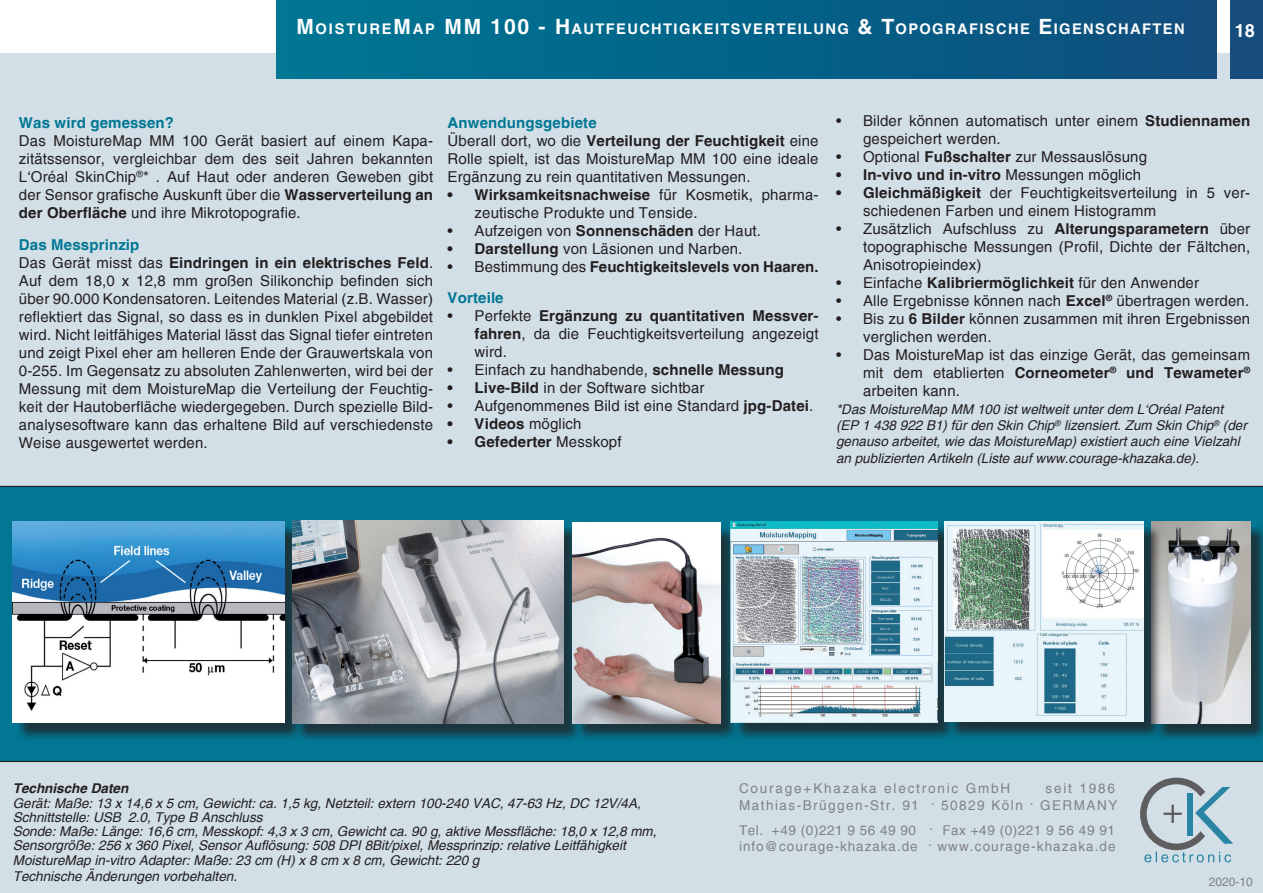
<style>
.page{position:relative;width:1263px;height:893px;background:#fff}
.page>*{position:absolute;margin:0;border:0;box-sizing:border-box;transform-origin:0 0}
.t1{font:700 18px "Helvetica";color:#fff}
.t2{font:15px/18px "Helvetica";letter-spacing:.01em;color:#231f20}
.t3{font:700 15px/30.6px "Helvetica";letter-spacing:.01em;color:#231f20}
.t4{font:700 15px "Helvetica";letter-spacing:.01em;color:#017794}
.t5{font:700 14.7px "Helvetica";letter-spacing:.095em;color:#fff}
.t6{font:italic 13.5px/14.2px "Helvetica";color:#231f20}
.t7{font:13.5px/16.2px "Helvetica";letter-spacing:.07em;color:#808285}
.t8{font:13.5px/16.2px "Helvetica";letter-spacing:.11em;color:#808285;text-align:right}
.t9{font:13.5px "Helvetica";letter-spacing:.135em;color:#808285}
.t10{font:italic 700 13.5px "Helvetica";color:#231f20}
.t11{font:12px "Helvetica";color:#7d8184}
.s1{font-size:21px}
.s2{font-weight:700}
.s3{font-weight:700;color:#017794}
.s4{font-weight:400}
.s5{color:#017794}
</style>
<div class="page">
<div style="left:0;top:53px;width:1263px;height:840px;background:#d2dfe7"></div>
<div style="left:276px;top:0;width:940px;height:79px;background:linear-gradient(to right,#007794,#0e4e7d)"></div>
<div style="left:1230px;top:0;width:33px;height:79px;background:#174d7d"></div>
<div style="left:0;top:486px;width:1263px;height:276px;background:#017794"></div>
<svg style="left:1140px;top:778px;width:93px;height:84px"></svg>
<div style="left:15px;top:523px;width:288px;height:218px;background:#231f20;opacity:.75"></div>
<img style="left:13px;top:521px;width:271px;height:202px">
<div style="left:294px;top:523px;width:288px;height:219px;background:#231f20;opacity:.75"></div>
<img style="left:292px;top:520px;width:271px;height:204px">
<div style="left:574px;top:525px;width:166px;height:217px;background:#231f20;opacity:.75"></div>
<img style="left:572px;top:523px;width:149px;height:200px">
<div style="left:733px;top:523px;width:223px;height:218px;background:#231f20;opacity:.75"></div>
<img style="left:730px;top:521px;width:207px;height:201px">
<div style="left:1154px;top:524px;width:109px;height:218px;background:#231f20;opacity:.75"></div>
<img style="left:1152px;top:522px;width:98px;height:201px">
<div style="left:947px;top:523px;width:216px;height:217px;background:#231f20;opacity:.75"></div>
<img style="left:944px;top:521px;width:200px;height:201px">
<p class="t5" style="left:296px;top:20px;width:890px"><span class="s1">M</span>OISTURE<span class="s1">M</span>AP <span class="s1">MM 100 - H</span>AUTFEUCHTIGKEITSVERTEILUNG <span class="s1">&amp; T</span>OPOGRAFISCHE <span class="s1">E</span>IGENSCHAFTEN</p>
<p class="t1" style="left:1235px;top:19px;width:22px">18</p>
<p class="t4" style="left:19px;top:113px;width:157px">Was wird gemessen?</p>
<p class="t2" style="left:19px;top:132px;width:416px;text-align:justify">Das MoistureMap MM 100 Gerät basiert auf einem Kapa&shy;zitätssensor, vergleichbar dem des seit Jahren bekannten L‘Oréal SkinChip<sup>®</sup>* . Auf Haut oder anderen Geweben gibt der Sensor grafische Auskunft über die <span class="s2">Wasserverteilung an der Oberfläche</span> und ihre Mikrotopografie.</p>
<p class="t2" style="left:19px;top:236px;width:416px"><span class="s3">Das Messprinzip<br></span>Das Gerät misst das <span class="s2">Eindringen in ein elektrisches Feld</span>.<br>Auf dem 18,0 x 12,8 mm großen Silikonchip befinden sich über 90.000 Kondensatoren. Leitendes Material (z.B. Wasser) reflektiert das Signal, so dass es in dunklen Pixel abgebildet wird. Nicht leitfähiges Material lässt das Signal tiefer eintreten und zeigt Pixel eher am helleren Ende der Grauwertskala von 0-255. Im Gegensatz zu absoluten Zahlenwerten, wird bei der Messung mit dem MoistureMap die Verteilung der Feuchtig&shy;keit der Hautoberfläche wiedergegeben. Durch spezielle Bild&shy;analysesoftware kann das erhaltene Bild auf verschiedenste Weise ausgewertet werden.</p>
<p class="t2" style="left:448px;top:114px;width:372px"><span class="s3">Anwendungsgebiete<br></span>Überall dort, wo die <span class="s2">Verteilung der Feuchtigkeit</span> eine Rolle spielt, ist das MoistureMap MM 100 eine ideale Ergänzung zu rein quantitativen Messungen.</p>
<p class="t2" style="left:475px;top:186px;width:345px;text-indent:-27px"><span class="s2">• Wirksamkeitsnachweise</span> für Kosmetik, pharma&shy;zeutische Produkte und Tenside.</p>
<p class="t2" style="left:448px;top:222px;width:315px">• Aufzeigen von <span class="s2">Sonnenschäden</span> der Haut.</p>
<p class="t2" style="left:448px;top:240px;width:296px"><span class="s2">• Darstellung</span> von Läsionen und Narben.</p>
<p class="t3" style="left:448px;top:251px;width:372px"><span class="s4">• Bestimmung des</span> Feuchtigkeitslevels von Haaren.<br><span class="s5">Vorteile</span></p>
<p class="t2" style="left:475px;top:306px;width:345px;text-align:justify;text-indent:-27px">• Perfekte <span class="s2">Ergänzung zu quantitativen Messver&shy;fahren</span>, da die Feuchtigkeitsverteilung angezeigt wird.</p>
<p class="t2" style="left:448px;top:360px;width:338px">• Einfach zu handhabende, <span class="s2">schnelle Messung</span></p>
<p class="t2" style="left:448px;top:378px;width:259px"><span class="s2">• Live-Bild</span> in der Software sichtbar</p>
<p class="t2" style="left:448px;top:396px;width:367px">• Aufgenommenes Bild ist eine Standard <span class="s2">jpg-Datei</span>.</p>
<p class="t3" style="left:448px;top:408px;width:135px">• Videos <span class="s4">möglich</span></p>
<p class="t3" style="left:448px;top:426px;width:175px">• Gefederter <span class="s4">Messkopf</span></p>
<p class="t2" style="left:863px;top:112px;width:389px;text-indent:-27px">• Bilder können automatisch unter einem <span class="s2">Studiennamen </span>gespeichert werden.</p>
<p class="t2" style="left:836px;top:148px;width:312px">• Optional <span class="s2">Fußschalter</span> zur Messauslösung</p>
<p class="t3" style="left:836px;top:159px;width:307px">• In-vivo und in-vitro <span class="s4">Messungen möglich</span></p>
<p class="t2" style="left:863px;top:184px;width:389px;text-indent:-27px"><span class="s2">• Gleichmäßigkeit</span> der Feuchtigkeitsverteilung in 5 ver&shy;schiedenen Farben und einem Histogramm</p>
<p class="t2" style="left:863px;top:220px;width:389px;text-align:justify;text-indent:-27px">• Zusätzlich Aufschluss zu <span class="s2">Alterungsparametern</span> über topographische Messungen (Profil, Dichte der Fältchen, Anisotropieindex)</p>
<p class="t2" style="left:836px;top:274px;width:365px">• Einfache <span class="s2">Kalibriermöglichkeit</span> für den Anwender</p>
<p class="t2" style="left:836px;top:292px;width:415px">• Alle Ergebnisse können nach <span class="s2">Excel</span><sup>®</sup> übertragen werden.</p>
<p class="t2" style="left:863px;top:310px;width:389px;text-indent:-27px">• Bis zu <span class="s2">6 Bilder</span> können zusammen mit ihren Ergebnissen verglichen werden.</p>
<p class="t2" style="left:863px;top:346px;width:389px;text-align:justify;text-indent:-27px">• Das MoistureMap ist das einzige Gerät, das gemeinsam mit dem etablierten <span class="s2">Corneometer</span><sup>®</sup> <span class="s2">und Tewameter</span><sup>® </sup>arbeiten kann.</p>
<p class="t6" style="left:836px;top:401px;width:412px;line-height:16.2px">*Das MoistureMap MM 100 ist weltweit unter dem L‘Oréal Patent (EP 1 438 922 B1) für den Skin Chip<sup>®</sup> lizensiert. Zum Skin Chip<sup>®</sup> (der genauso arbeitet, wie das MoistureMap) existiert auch eine Vielzahl an publizierten Artikeln (Liste auf www.courage-khazaka.de).</p>
<p class="t10" style="left:13px;top:781px;width:117px">Technische Daten</p>
<p class="t6" style="left:13px;top:796px;width:645px">Gerät: Maße: 13 x 14,6 x 5 cm, Gewicht: ca. 1,5 kg, Netzteil: extern 100-240 VAC, 47-63 Hz, DC 12V/4A, Schnittstelle: USB 2.0, Type B Anschluss<br>Sonde: Maße: Länge: 16,6 cm, Messkopf: 4,3 x 3 cm, Gewicht ca. 90 g, aktive Messfläche: 18,0 x 12,8 mm, Sensorgröße: 256 x 360 Pixel, Sensor Auflösung: 508 DPI 8Bit/pixel, Messprinzip: relative Leitfähigkeit MoistureMap in-vitro Adapter: Maße: 23 cm (H) x 8 cm x 8 cm, Gewicht: 220 g</p>
<p class="t6" style="left:13px;top:869px;width:226px">Technische Änderungen vorbehalten.</p>
<p class="t9" style="left:739px;top:781px;width:273px">Courage+Khazaka electronic GmbH</p>
<p class="t8" style="left:739px;top:781px;width:380px">seit 1986<br>Mathias-Brüggen-Str. 91 . 50829 Köln . GERMANY</p>
<p class="t7" style="left:739px;top:822px;width:378px">Tel. +49 (0)221 9 56 49 90 . Fax +49 (0)221 9 56 49 91 info@courage-khazaka.de . www.courage-khazaka.de</p>
<p class="t11" style="left:1209px;top:875px;width:46px">2020-10</p>
</div>
